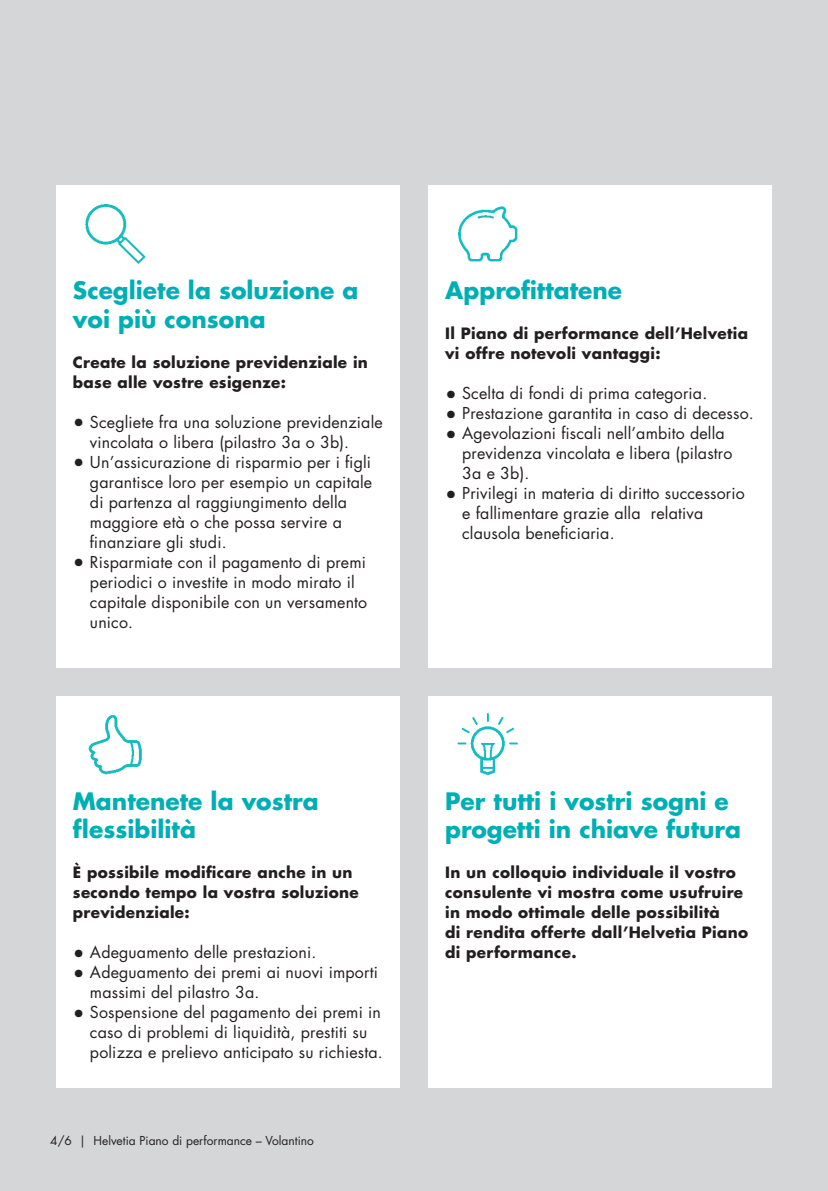
<style>
.page{position:relative;width:828px;height:1191px;background:#d5d6d8}
.page>*{position:absolute;margin:0;border:0;box-sizing:border-box;transform-origin:0 0}
.Subtitle_A_bold_11_7{font:700 23.4px/28.6px "Futura Std";color:#00afb5}
.t1{font:16px/20px "Futura Std";letter-spacing:.01em;color:#231f20}
.Table_Copy_bold_7_6p{font:700 15.2px/20px "Futura Std";letter-spacing:.02em;color:#231f20}
.Pagina_6pt{font:12px "Futura Std";color:#231f20}
.s1{font-size:20px}
</style>
<div class="page">
<div style="left:428px;top:185px;width:344px;height:482px;background:#fff"></div>
<img style="left:458px;top:206px;width:60px;height:56px">
<div style="left:445px;top:191px;width:79px;height:79px;border:2px solid #fff;border-radius:11px"></div>
<div style="left:56px;top:696px;width:344px;height:391px;background:#fff"></div>
<img style="left:88px;top:715px;width:54px;height:60px">
<div style="left:73px;top:701px;width:79px;height:80px;border:2px solid #fff;border-radius:11px"></div>
<div style="left:428px;top:696px;width:344px;height:391px;background:#fff"></div>
<img style="left:457px;top:713px;width:61px;height:63px">
<div style="left:445px;top:701px;width:79px;height:80px;border:2px solid #fff;border-radius:11px"></div>
<div style="left:56px;top:185px;width:344px;height:482px;background:#fff"></div>
<img style="left:85px;top:204px;width:61px;height:60px">
<div style="left:73px;top:191px;width:79px;height:79px;border:2px solid #fff;border-radius:11px"></div>
<p class="Subtitle_A_bold_11_7" style="left:73px;top:276px;width:287px">Scegliete la soluzione a voi più consona</p>
<p class="Table_Copy_bold_7_6p" style="left:73px;top:352px;width:296px">Create la soluzione previdenziale in base alle vostre esigenze:</p>
<p class="t1" style="left:90px;top:412px;width:294px;text-indent:-17px"><span class="s1">•</span> Scegliete fra una soluzione previdenziale vincolata o libera (pilastro 3a o 3b).</p>
<p class="t1" style="left:90px;top:452px;width:284px;text-indent:-17px"><span class="s1">•</span> Un’assicurazione di risparmio per i figli garantisce loro per esempio un capitale di partenza al raggiungimento della maggiore età o che possa servire a finanziare gli studi.</p>
<p class="t1" style="left:90px;top:552px;width:279px;text-indent:-17px"><span class="s1">•</span> Risparmiate con il pagamento di premi periodici o investite in modo mirato il capitale disponibile con un versamento unico.</p>
<p class="Subtitle_A_bold_11_7" style="left:445px;top:276px;width:178px">Approfittatene</p>
<p class="Table_Copy_bold_7_6p" style="left:445px;top:323px;width:304px">Il Piano di performance dell’Helvetia vi offre notevoli vantaggi:</p>
<p class="t1" style="left:445px;top:383px;width:264px"><span class="s1">•</span> Scelta di fondi di prima categoria.</p>
<p class="t1" style="left:445px;top:403px;width:310px"><span class="s1">•</span> Prestazione garantita in caso di decesso.</p>
<p class="t1" style="left:462px;top:423px;width:272px;text-indent:-17px"><span class="s1">•</span> Agevolazioni fiscali nell’ambito della previdenza vincolata e libera (pilastro<br>3a e 3b).</p>
<p class="t1" style="left:462px;top:483px;width:284px;text-indent:-17px"><span class="s1">•</span> Privilegi in materia di diritto successorio e fallimentare grazie alla relativa clausola beneficiaria.</p>
<p class="Subtitle_A_bold_11_7" style="left:73px;top:786px;width:247px">Mantenete la vostra flessibilità</p>
<p class="Table_Copy_bold_7_6p" style="left:73px;top:862px;width:287px">È possibile modificare anche in un secondo tempo la vostra soluzione previdenziale:</p>
<p class="t1" style="left:73px;top:942px;width:245px"><span class="s1">•</span> Adeguamento delle prestazioni.</p>
<p class="t1" style="left:90px;top:962px;width:290px;text-indent:-17px"><span class="s1">•</span> Adeguamento dei premi ai nuovi importi massimi del pilastro 3a.</p>
<p class="t1" style="left:90px;top:1002px;width:294px;text-indent:-17px"><span class="s1">•</span> Sospensione del pagamento dei premi in caso di problemi di liquidità, prestiti su polizza e prelievo anticipato su richiesta.</p>
<p class="Pagina_6pt" style="left:50px;top:1132px;width:265px">4/6 | Helvetia Piano di performance – Volantino</p>
<p class="Subtitle_A_bold_11_7" style="left:445px;top:786px;width:297px">Per tutti i vostri sogni e progetti in chiave futura</p>
<p class="Table_Copy_bold_7_6p" style="left:445px;top:862px;width:305px">In un colloquio individuale il vostro consulente vi mostra come usufruire in modo ottimale delle possibilità<br>di rendita offerte dall’Helvetia Piano di performance.</p>
</div>
